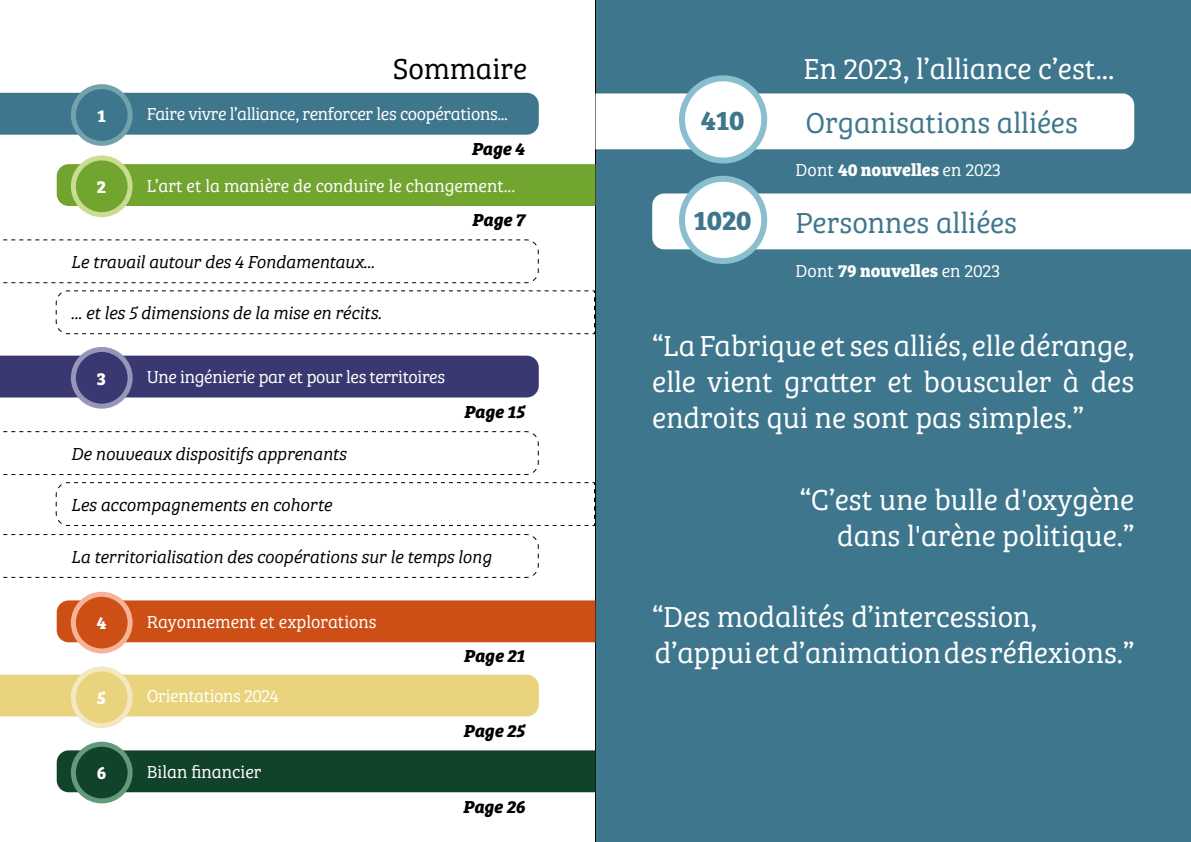
<style>
.page{position:relative;width:1191px;height:842px;background:#fff}
.page>*{position:absolute;margin:0;border:0;box-sizing:border-box;transform-origin:0 0}
.t1{font:300 30px/36px "Bree Serif";color:#fff;text-align:justify}
.t2{font:300 30px "Bree Serif";color:#3e778d}
.t3{font:300 30px "Bree Serif";color:#000}
.t4{font:700 28px "Bree Serif";letter-spacing:-.015em;color:#3e778d}
.t5{font:italic 18px "Bree Serif Lt";letter-spacing:-.01em;color:#000}
.t6{font:300 18px "Bree Serif";letter-spacing:-.02em;color:#fff}
.t7{font:300 18px "Bree Serif";color:#fff}
.t8{font:700 18px "Bree Serif";color:#fff}
.t9{font:italic 700 18px "Bree Serif";letter-spacing:-.005em;color:#000}
.s1{font-weight:300}
</style>
<div class="page">
<div style="left:595px;top:0;width:596px;height:842px;background:#3e778d"></div>
<svg style="left:595px;top:93px;width:539px;height:56px"></svg>
<div style="left:57px;top:600px;width:538px;height:42px;background:#cd4f16"></div>
<div style="left:57px;top:750px;width:538px;height:42px;background:#11422a"></div>
<svg style="left:55px;top:482px;width:540px;height:44px"></svg>
<svg style="left:55px;top:290px;width:540px;height:45px"></svg>
<div style="left:57px;top:164px;width:538px;height:42px;background:#72a52f"></div>
<div style="left:0;top:93px;width:539px;height:42px;background:#3e778d"></div>
<div style="left:0;top:356px;width:539px;height:41px;background:#393870"></div>
<div style="left:0;top:675px;width:539px;height:41px;background:#e9d37c"></div>
<div style="left:73px;top:87px;width:57px;height:56px;background:#3e778d;border-radius:50%"></div>
<div style="left:71px;top:84px;width:62px;height:62px;border:5px solid #72a2aa;border-radius:50%"></div>
<div style="left:73px;top:349px;width:57px;height:57px;background:#393870;border-radius:50%"></div>
<div style="left:71px;top:347px;width:62px;height:62px;border:5px solid #9695ba;border-radius:50%"></div>
<div style="left:73px;top:669px;width:57px;height:57px;background:#e9d37c;border-radius:50%"></div>
<div style="left:71px;top:666px;width:62px;height:62px;border:5px solid #f3e8c2;border-radius:50%"></div>
<div style="left:73px;top:158px;width:57px;height:57px;background:#72a52f;border-radius:50%"></div>
<div style="left:71px;top:155px;width:62px;height:62px;border:5px solid #c9dc91;border-radius:50%"></div>
<div style="left:73px;top:594px;width:57px;height:57px;background:#cd4f16;border-radius:50%"></div>
<div style="left:71px;top:592px;width:62px;height:61px;border:5px solid #f7b398;border-radius:50%"></div>
<div style="left:73px;top:744px;width:57px;height:57px;background:#11422a;border-radius:50%"></div>
<div style="left:71px;top:742px;width:62px;height:61px;border:5px solid #619b7c;border-radius:50%"></div>
<svg style="left:3px;top:239px;width:536px;height:45px"></svg>
<svg style="left:3px;top:431px;width:536px;height:44px"></svg>
<svg style="left:3px;top:534px;width:536px;height:44px"></svg>
<svg style="left:652px;top:193px;width:539px;height:56px"></svg>
<div style="left:682px;top:78px;width:82px;height:83px;background:#fff;border-radius:50%"></div>
<div style="left:679px;top:75px;width:88px;height:89px;border:6px solid #89bece;border-radius:50%"></div>
<div style="left:682px;top:179px;width:82px;height:82px;background:#fff;border-radius:50%"></div>
<div style="left:679px;top:176px;width:88px;height:88px;border:6px solid #89bece;border-radius:50%"></div>
<p class="t8" style="left:97px;top:101px;width:10px">1</p>
<p class="t8" style="left:97px;top:173px;width:11px">2</p>
<p class="t3" style="left:393px;top:47px;width:136px">Sommaire</p>
<p class="t6" style="left:147px;top:101px;width:362px">Faire vivre l’alliance, renforcer les coopérations...</p>
<p class="t9" style="left:471px;top:134px;width:55px">Page 4</p>
<p class="t7" style="left:147px;top:173px;width:370px">L’art et la manière de conduire le changement...</p>
<p class="t9" style="left:472px;top:205px;width:54px">Page 7</p>
<p class="t5" style="left:71px;top:249px;width:305px">Le travail autour des 4 Fondamentaux...</p>
<p class="t5" style="left:71px;top:300px;width:312px">... et les 5 dimensions de la mise en récits.</p>
<p class="t8" style="left:97px;top:364px;width:11px">3</p>
<p class="t6" style="left:147px;top:364px;width:300px">Une ingénierie par et pour les territoires</p>
<p class="t5" style="left:71px;top:440px;width:277px">De nouveaux dispositifs apprenants</p>
<p class="t5" style="left:71px;top:491px;width:262px">Les accompagnements en cohorte</p>
<p class="t9" style="left:464px;top:397px;width:62px">Page 15</p>
<p class="t5" style="left:71px;top:543px;width:422px">La territorialisation des coopérations sur le temps long</p>
<p class="t8" style="left:97px;top:609px;width:12px">4</p>
<p class="t7" style="left:147px;top:609px;width:231px">Rayonnement et explorations</p>
<p class="t9" style="left:463px;top:641px;width:63px">Page 21</p>
<p class="t8" style="left:97px;top:684px;width:11px">5</p>
<p class="t6" style="left:147px;top:683px;width:133px">Orientations 2024</p>
<p class="t9" style="left:463px;top:716px;width:63px">Page 25</p>
<p class="t8" style="left:97px;top:759px;width:11px">6</p>
<p class="t7" style="left:147px;top:759px;width:116px">Bilan financier</p>
<p class="t9" style="left:463px;top:792px;width:63px">Page 26</p>
<p class="t4" style="left:700px;top:98px;width:45px">410</p>
<p class="t4" style="left:693px;top:199px;width:60px">1020</p>
<p class="t1" style="left:803px;top:49px;width:312px">En 2023, l’alliance c’est...</p>
<p class="t2" style="left:805px;top:101px;width:274px">Organisations alliées</p>
<p class="t8" style="left:795px;top:156px;width:207px"><span class="s1">Dont</span> 40 nouvelles <span class="s1">en 2023</span></p>
<p class="t2" style="left:795px;top:201px;width:223px">Personnes alliées</p>
<p class="t8" style="left:795px;top:257px;width:206px"><span class="s1">Dont</span> 79 nouvelles <span class="s1">en 2023</span></p>
<p class="t1" style="left:652px;top:326px;width:483px">“La Fabrique et ses alliés, elle dérange, elle vient gratter et bousculer à des endroits qui ne sont pas simples.”</p>
<p class="t1" style="left:800px;top:480px;width:336px;text-align:right">“C’est une bulle d'oxygène dans l'arène politique.”</p>
<p class="t1" style="left:652px;top:597px;width:483px">“Des modalités d’intercession, d’appui et d’animation des réflexions.”</p>
</div>
